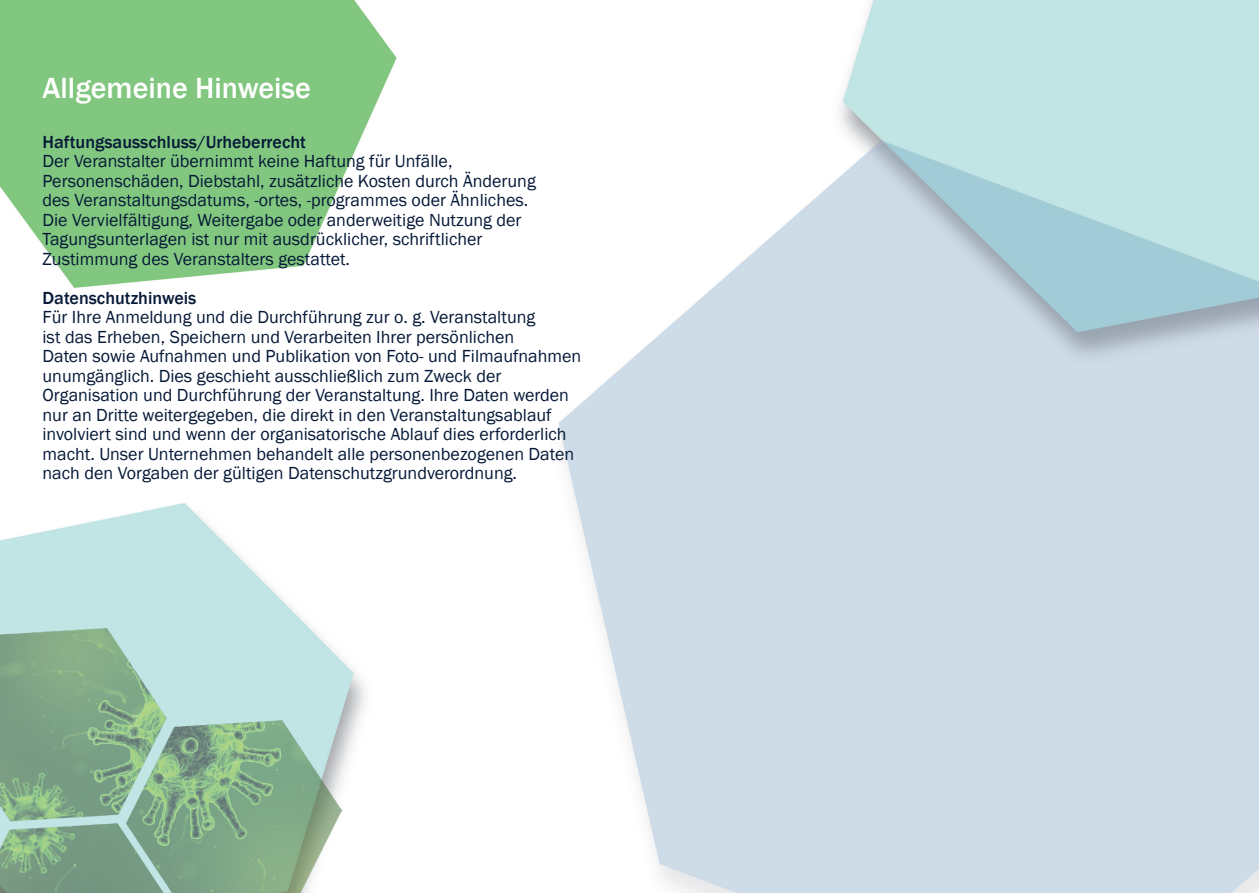
<style>
.page{position:relative;width:1259px;height:893px;background:#fff}
.page>*{position:absolute;margin:0;border:0;box-sizing:border-box;transform-origin:0 0}
.t1{font:500 30px "Franklin Gothic";color:#fff}
.t2{font:18px/19.5px "Franklin Gothic";color:#051937}
.t3{font:500 18px "Franklin Gothic";color:#051937}
</style>
<div class="page">
<img style="left:0;top:628px;width:341px;height:265px">
<h1 class="t1" style="left:43px;top:69px;width:270px">Allgemeine Hinweise</h1>
<p class="t3" style="left:43px;top:131px;width:265px">Haftungsausschluss/Urheberrecht</p>
<p class="t2" style="left:43px;top:152px;width:495px">Der Veranstalter übernimmt keine Haftung für Unfälle, Personenschäden, Diebstahl, zusätzliche Kosten durch Änderung des Veranstaltungsdatums, -ortes, -programmes oder Ähnliches.<br>Die Vervielfältigung, Weitergabe oder anderweitige Nutzung der Tagungsunterlagen ist nur mit ausdrücklicher, schriftlicher Zustimmung des Veranstalters gestattet.</p>
<p class="t3" style="left:43px;top:286px;width:155px">Datenschutzhinweis</p>
<p class="t2" style="left:43px;top:308px;width:540px">Für Ihre Anmeldung und die Durchführung zur o. g. Veranstaltung<br>ist das Erheben, Speichern und Verarbeiten Ihrer persönlichen<br>Daten sowie Aufnahmen und Publikation von Foto- und Filmaufnahmen unumgänglich. Dies geschieht ausschließlich zum Zweck der Organisation und Durchführung der Veranstaltung. Ihre Daten werden nur an Dritte weitergegeben, die direkt in den Veranstaltungsablauf involviert sind und wenn der organisatorische Ablauf dies erforderlich macht. Unser Unternehmen behandelt alle personenbezogenen Daten nach den Vorgaben der gültigen Datenschutzgrundverordnung.</p>
</div>
